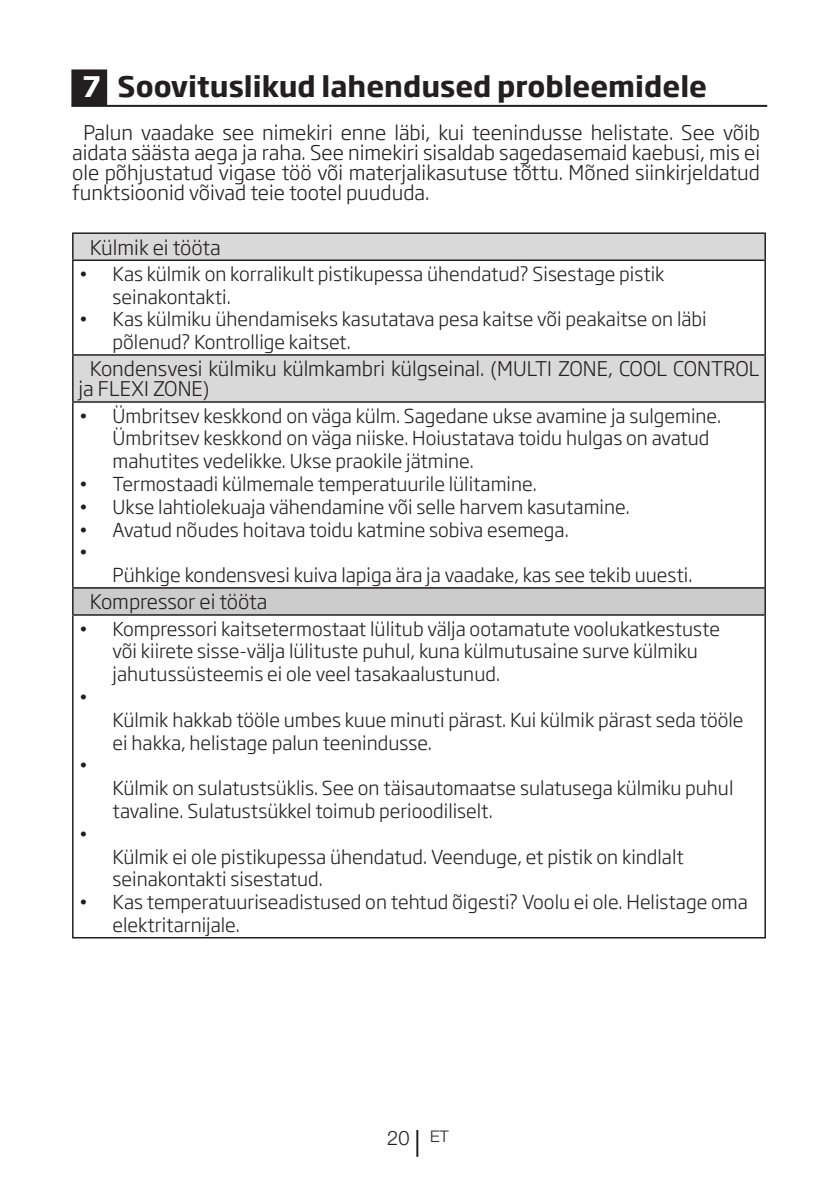
<style>
.page{position:relative;width:840px;height:1191px;background:#fff}
.page>*{position:absolute;margin:0;border:0;box-sizing:border-box;transform-origin:0 0}
.t1{font:700 28px "Soho Gothic Pro";color:#231f20}
.t2{font:300 20px/20px "Soho Gothic Pro";color:#231f20;text-align:justify}
.t3{font:300 20px "Helvetica Neue LT Pro";color:#231f20}
.t4{font:300 19px/22.8px "Soho Gothic Pro";color:#231f20}
.s1{color:#fff}
</style>
<div class="page">
<hr style="left:416px;top:1130px;width:2px;height:26px;background:#231f20">
<div style="left:72px;top:70px;width:34px;height:34px;background:#231f20"></div>
<div style="left:71px;top:69px;width:36px;height:36px;border:2px solid #231f20"></div>
<hr style="left:71px;top:105px;width:695px;height:2px;background:#231f20">
<svg style="left:74px;top:234px;width:690px;height:167px"></svg>
<div style="left:73px;top:588px;width:691px;height:27px;background:#ccc"></div>
<hr style="left:72px;top:232px;width:693px;height:2px;background:#231f20">
<hr style="left:72px;top:234px;width:2px;height:25px;background:#231f20">
<svg style="left:764px;top:234px;width:1px;height:25px"></svg>
<hr style="left:72px;top:259px;width:693px;height:2px;background:#231f20">
<hr style="left:72px;top:261px;width:2px;height:93px;background:#231f20">
<hr style="left:764px;top:261px;width:1px;height:93px;background:#231f20">
<hr style="left:72px;top:356px;width:2px;height:45px;background:#231f20">
<hr style="left:764px;top:356px;width:1px;height:45px;background:#231f20">
<hr style="left:72px;top:401px;width:693px;height:2px;background:#231f20">
<hr style="left:72px;top:403px;width:2px;height:184px;background:#231f20">
<hr style="left:764px;top:403px;width:1px;height:184px;background:#231f20">
<hr style="left:72px;top:588px;width:2px;height:26px;background:#231f20">
<svg style="left:764px;top:588px;width:1px;height:26px"></svg>
<hr style="left:72px;top:614px;width:693px;height:2px;background:#231f20">
<hr style="left:72px;top:616px;width:2px;height:321px;background:#231f20">
<hr style="left:764px;top:616px;width:1px;height:321px;background:#231f20">
<hr style="left:72px;top:354px;width:693px;height:2px;background:#231f20">
<hr style="left:72px;top:587px;width:693px;height:1px;background:#231f20">
<hr style="left:72px;top:937px;width:693px;height:1px;background:#231f20">
<h1 class="t1" style="left:83px;top:64px;width:625px"><span class="s1">7</span> Soovituslikud lahendused probleemidele</h1>
<p class="t2" style="left:72px;top:122px;width:689px;text-indent:11px">Palun vaadake see nimekiri enne läbi, kui teenindusse helistate. See võib aidata säästa aega ja raha. See nimekiri sisaldab sagedasemaid kaebusi, mis ei ole põhjustatud vigase töö või materjalikasutuse tõttu. Mõned siinkirjeldatud funktsioonid võivad teie tootel puududa.</p>
<p class="t2" style="left:90px;top:236px;width:132px">Külmik ei tööta</p>
<p class="t4" style="left:112px;top:261px;width:553px;text-indent:-34px">• Kas külmik on korralikult pistikupessa ühendatud? Sisestage pistik seinakontakti.</p>
<p class="t4" style="left:112px;top:307px;width:595px;text-indent:-34px">• Kas külmiku ühendamiseks kasutatava pesa kaitse või peakaitse on läbi põlenud? Kontrollige kaitset.</p>
<p class="t2" style="left:78px;top:358px;width:682px;text-indent:11px">Kondensvesi külmiku külmkambri külgseinal. (MULTI ZONE, COOL CONTROL ja FLEXI ZONE)</p>
<p class="t4" style="left:112px;top:403px;width:609px;text-indent:-34px">• Ümbritsev keskkond on väga külm. Sagedane ukse avamine ja sulgemine.<br>Ümbritsev keskkond on väga niiske. Hoiustatava toidu hulgas on avatud mahutites vedelikke. Ukse praokile jätmine.</p>
<p class="t4" style="left:78px;top:471px;width:459px">• Termostaadi külmemale temperatuurile lülitamine.</p>
<p class="t4" style="left:78px;top:494px;width:552px">• Ukse lahtiolekuaja vähendamine või selle harvem kasutamine.</p>
<p class="t4" style="left:78px;top:517px;width:491px">• Avatud nõudes hoitava toidu katmine sobiva esemega. •</p>
<p class="t4" style="left:112px;top:562px;width:581px">Pühkige kondensvesi kuiva lapiga ära ja vaadake, kas see tekib uuesti.</p>
<p class="t2" style="left:90px;top:590px;width:179px">Kompressor ei tööta</p>
<p class="t4" style="left:78px;top:616px;width:642px">• Kompressori kaitsetermostaat lülitub välja ootamatute voolukatkestuste</p>
<p class="t4" style="left:112px;top:639px;width:586px">või kiirete sisse-välja lülituste puhul, kuna külmutusaine surve külmiku</p>
<p class="t4" style="left:112px;top:661px;width:389px">jahutussüsteemis ei ole veel tasakaalustunud.</p>
<p class="t4" style="left:78px;top:684px;width:12px">•</p>
<p class="t4" style="left:112px;top:707px;width:632px">Külmik hakkab tööle umbes kuue minuti pärast. Kui külmik pärast seda tööle</p>
<p class="t4" style="left:112px;top:730px;width:321px">ei hakka, helistage palun teenindusse.</p>
<p class="t4" style="left:78px;top:753px;width:12px">•</p>
<p class="t4" style="left:112px;top:775px;width:622px">Külmik on sulatustsüklis. See on täisautomaatse sulatusega külmiku puhul</p>
<p class="t4" style="left:112px;top:798px;width:381px">tavaline. Sulatustsükkel toimub perioodiliselt.</p>
<p class="t4" style="left:78px;top:821px;width:12px">•</p>
<p class="t4" style="left:112px;top:844px;width:572px">Külmik ei ole pistikupessa ühendatud. Veenduge, et pistik on kindlalt</p>
<p class="t4" style="left:112px;top:867px;width:212px">seinakontakti sisestatud.</p>
<p class="t4" style="left:112px;top:889px;width:636px;text-indent:-34px">• Kas temperatuuriseadistused on tehtud õigesti? Voolu ei ole. Helistage oma elektritarnijale.</p>
<p class="t3" style="left:387px;top:1125px;width:63px">20 <sup>ET</sup></p>
</div>
